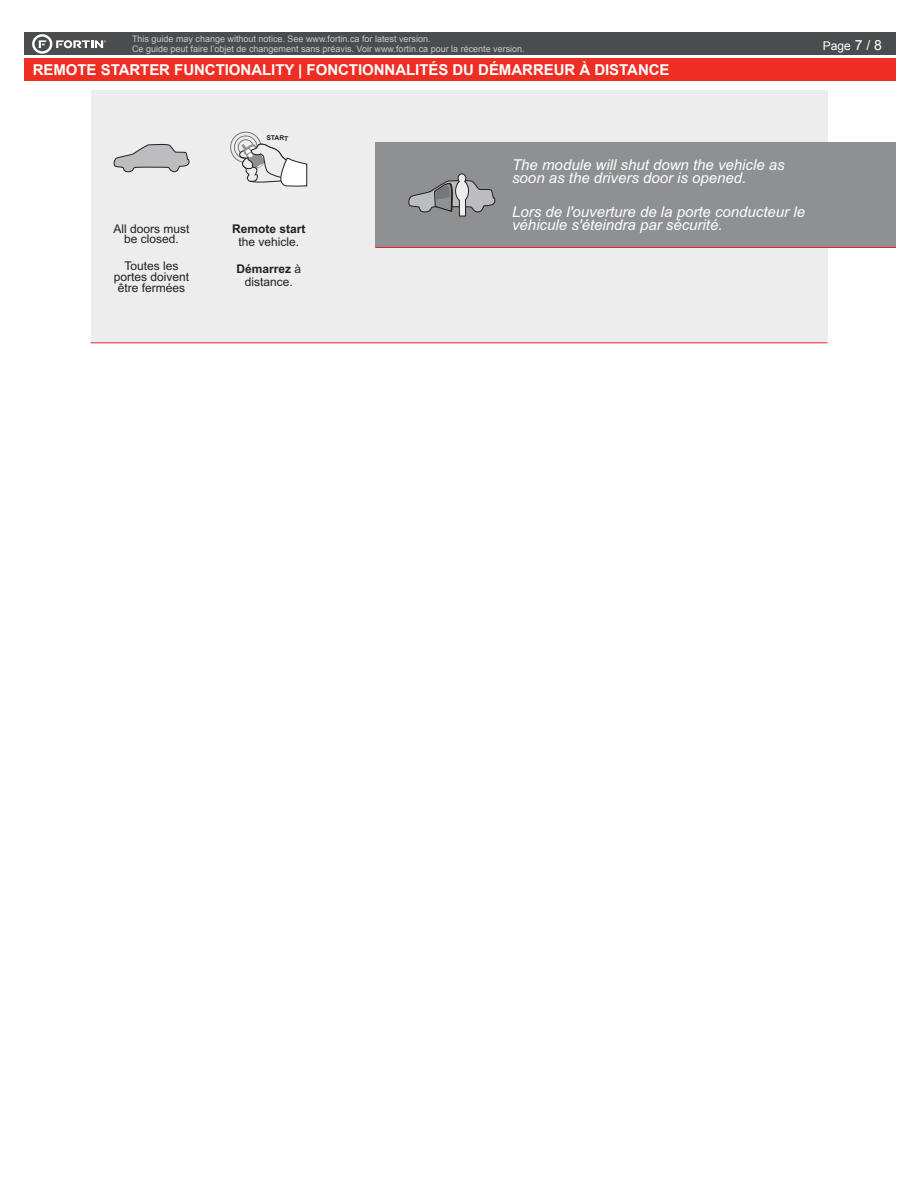
<style>
.page{position:relative;width:918px;height:1188px;background:#fff}
.page>*{position:absolute;margin:0;border:0;box-sizing:border-box;transform-origin:0 0}
.t1{font:italic 15px/13.4px "Arial";color:#fff}
.t2{font:700 15px "Arial";letter-spacing:-.005em;color:#fff}
.t3{font:700 15px "Arial";color:#fff}
.t4{font:12px/10.8px "Arial";color:#231f20;text-align:center}
.t5{font:700 12px "Arial";color:#231f20}
.t6{font:12px "Arial";color:#fff}
.t7{font:9px/9.8px "Arial";color:#c7c8ca}
.t8{font:700 6.75px "Arial";color:#231f20}
.s1{font-size:13.95px}
.s2{font-weight:700}
</style>
<div class="page">
<div style="left:91px;top:90px;width:736px;height:253px;background:#ecedec"></div>
<div style="left:376px;top:142px;width:520px;height:105px;background:#8f9092"></div>
<div style="left:238px;top:139px;width:16px;height:16px;border:1px solid #747879;border-radius:50%"></div>
<div style="left:230px;top:132px;width:31px;height:31px;border:1px solid #747879;border-radius:50%"></div>
<div style="left:234px;top:136px;width:24px;height:23px;border:1px solid #747879;border-radius:50%"></div>
<svg style="left:239px;top:143px;width:69px;height:44px"></svg>
<hr style="left:91px;top:342px;width:736px;height:1px;background:#ee2028">
<svg style="left:408px;top:173px;width:88px;height:44px"></svg>
<hr style="left:376px;top:247px;width:520px;height:1px;background:#ee2028">
<svg style="left:113px;top:144px;width:77px;height:28px"></svg>
<div style="left:24px;top:33px;width:872px;height:22px;background:#4b4c4d"></div>
<div style="left:24px;top:58px;width:872px;height:23px;background:#ee2e22"></div>
<svg style="left:32px;top:34px;width:74px;height:20px"></svg>
<p class="t7" style="left:132px;top:34px;width:394px">This guide may change without notice. See www.fortin.ca for latest version.<br>Ce guide peut faire l’objet de changement sans préavis. Voir www.fortin.ca pour la récente version.</p>
<h1 class="t2" style="left:33px;top:59px;width:638px">REMOTE STARTER FUNCTIONALITY | FONCTIONNALITÉS DU DÉMARREUR À DISTANCE</h1>
<h1 class="t3" style="left:253px;top:61px;width:433px">NALITY | FONCTIONNALITÉS DU DÉMARREUR À DISTANCE</h1>
<h2 class="t6" style="left:823px;top:38px;width:61px">Page <span class="s1">7 / 8</span></h2>
<h2 class="t4" style="left:114px;top:224px;width:78px">All doors must be closed.</h2>
<h2 class="t4" style="left:114px;top:262px;width:77px">Toutes les portes doivent être fermées</h2>
<p class="t8" style="left:267px;top:133px;width:23px;rotate:1deg">START</p>
<h2 class="t5" style="left:232px;top:221px;width:75px">Remote start</h2>
<h2 class="t4" style="left:238px;top:238px;width:62px">the vehicle.</h2>
<h2 class="t4" style="left:236px;top:263px;width:66px;line-height:13.4px"><span class="s2">Démarrez</span> à distance.</h2>
<h1 class="t1" style="left:512px;top:160px;width:274px">The module will shut down the vehicle as soon as the drivers door is opened.</h1>
<h1 class="t1" style="left:512px;top:206px;width:295px">Lors de l'ouverture de la porte conducteur le véhicule s'éteindra par sécurité.</h1>
</div>
